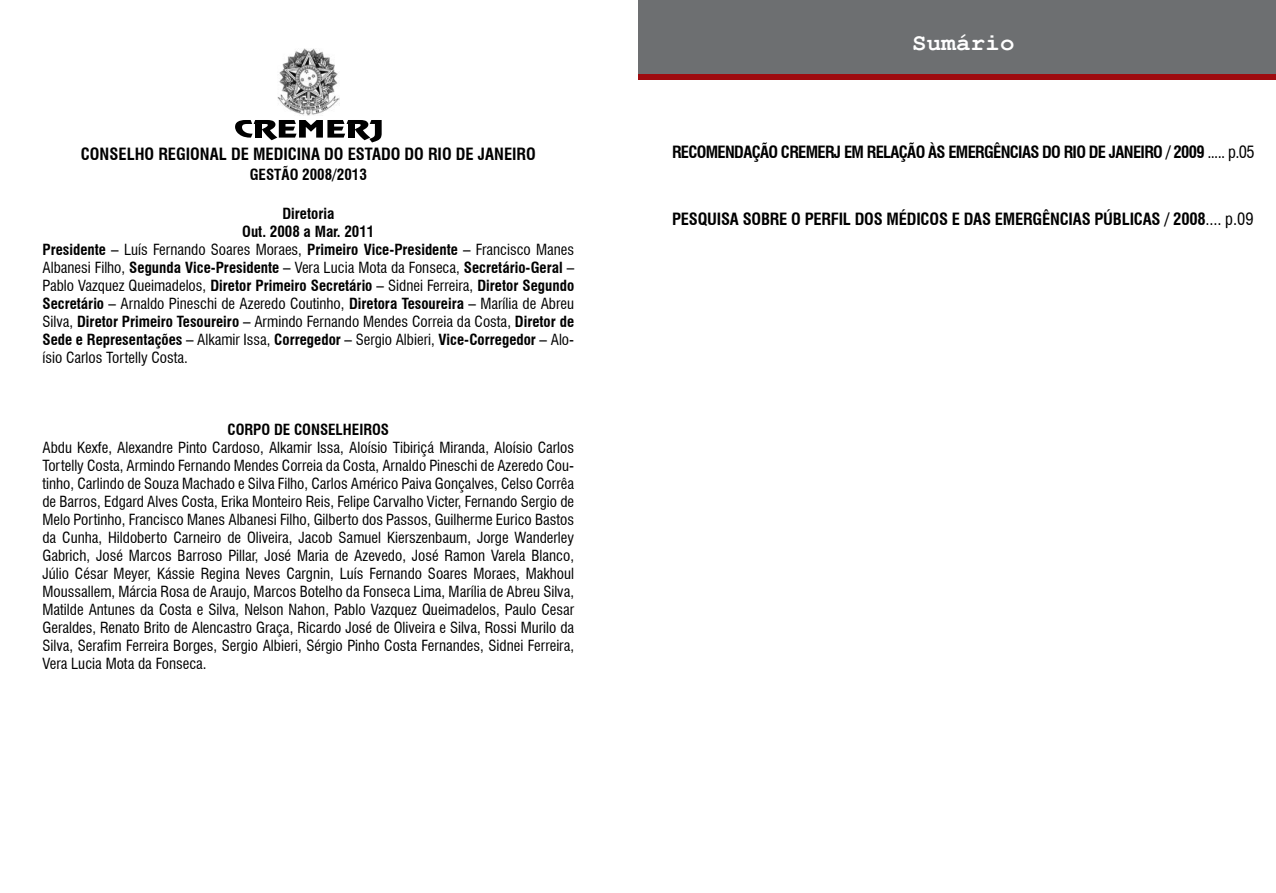
<style>
.page{position:relative;width:1276px;height:893px;background:#fff}
.page>*{position:absolute;margin:0;border:0;box-sizing:border-box;transform-origin:0 0}
.t1{font:700 24px "Courier New";letter-spacing:.01em;color:#fff}
.t2{font:700 condensed 16.5px "Swiss 721 BT";letter-spacing:-.01em;color:#000}
.t3{font:700 condensed 16.5px "Swiss 721 BT";letter-spacing:-.04em;color:#000}
.t4{font:condensed 15px/18px "Swiss 721 BT";color:#000;text-align:justify}
.t5{font:700 condensed 15px "Swiss 721 BT";color:#000}
.s1{font-weight:700}
.s2{font-weight:400}
</style>
<div class="page">
<div style="left:638px;top:0;width:638px;height:78px;background:#6d6f71"></div>
<div style="left:638px;top:74px;width:638px;height:6px;background:#9e0b0f"></div>
<img style="left:277px;top:48px;width:62px;height:68px">
<svg style="left:235px;top:120px;width:147px;height:22px"></svg>
<p class="t2" style="left:81px;top:144px;width:456px">CONSELHO REGIONAL DE MEDICINA DO ESTADO DO RIO DE JANEIRO</p>
<p class="t5" style="left:250px;top:165px;width:119px">GESTÃO 2008/2013</p>
<p class="t5" style="left:282px;top:204px;width:53px">Diretoria</p>
<p class="t5" style="left:242px;top:222px;width:134px">Out. 2008 a Mar. 2011</p>
<p class="t4" style="left:43px;top:240px;width:533px"><span class="s1">Presidente</span> – Luís Fernando Soares Moraes, <span class="s1">Primeiro Vice-Presidente</span> – Francisco Manes</p>
<p class="t4" style="left:43px;top:258px;width:533px">Albanesi Filho, <span class="s1">Segunda Vice-Presidente</span> – Vera Lucia Mota da Fonseca, <span class="s1">Secretário-Geral</span> –</p>
<p class="t4" style="left:43px;top:276px;width:533px">Pablo Vazquez Queimadelos, <span class="s1">Diretor Primeiro Secretário</span> – Sidnei Ferreira, <span class="s1">Diretor Segundo</span></p>
<p class="t4" style="left:43px;top:294px;width:533px"><span class="s1">Secretário</span> – Arnaldo Pineschi de Azeredo Coutinho, <span class="s1">Diretora Tesoureira</span> – Marília de Abreu</p>
<p class="t4" style="left:43px;top:312px;width:533px">Silva, <span class="s1">Diretor Primeiro Tesoureiro</span> – Armindo Fernando Mendes Correia da Costa, <span class="s1">Diretor de</span></p>
<p class="t5" style="left:43px;top:330px;width:533px">Sede e Representações <span class="s2">– Alkamir Issa,</span> Corregedor <span class="s2">– Sergio Albieri,</span> Vice-Corregedor <span class="s2">– Alo-</span></p>
<p class="t4" style="left:42px;top:348px;width:147px">ísio Carlos Tortelly Costa.</p>
<p class="t5" style="left:228px;top:420px;width:163px">CORPO DE CONSELHEIROS</p>
<p class="t4" style="left:42px;top:438px;width:533px">Abdu Kexfe, Alexandre Pinto Cardoso, Alkamir Issa, Aloísio Tibiriçá Miranda, Aloísio Carlos Tortelly Costa, Armindo Fernando Mendes Correia da Costa, Arnaldo Pineschi de Azeredo Cou&shy;tinho, Carlindo de Souza Machado e Silva Filho, Carlos Américo Paiva Gonçalves, Celso Corrêa de Barros, Edgard Alves Costa, Erika Monteiro Reis, Felipe Carvalho Victer, Fernando Sergio de Melo Portinho, Francisco Manes Albanesi Filho, Gilberto dos Passos, Guilherme Eurico Bastos da Cunha, Hildoberto Carneiro de Oliveira, Jacob Samuel Kierszenbaum, Jorge Wanderley Gabrich, José Marcos Barroso Pillar, José Maria de Azevedo, José Ramon Varela Blanco, Júlio César Meyer, Kássie Regina Neves Cargnin, Luís Fernando Soares Moraes, Makhoul Moussallem, Márcia Rosa de Araujo, Marcos Botelho da Fonseca Lima, Marília de Abreu Silva, Matilde Antunes da Costa e Silva, Nelson Nahon, Pablo Vazquez Queimadelos, Paulo Cesar Geraldes, Renato Brito de Alencastro Graça, Ricardo José de Oliveira e Silva, Rossi Murilo da Silva, Serafim Ferreira Borges, Sergio Albieri, Sérgio Pinho Costa Fernandes, Sidnei Ferreira, Vera Lucia Mota da Fonseca.</p>
<h1 class="t1" style="left:912px;top:28px;width:104px">Sumário</h1>
<p class="t3" style="left:672px;top:142px;width:584px">RECOMENDAÇÃO CREMERJ EM RELAÇÃO ÀS EMERGÊNCIAS DO RIO DE JANEIRO / 2009 <span class="s2">..... p.05</span></p>
<p class="t2" style="left:672px;top:209px;width:583px">PESQUISA SOBRE O PERFIL DOS MÉDICOS E DAS EMERGÊNCIAS PÚBLICAS / 2008<span class="s2">.... p.09</span></p>
</div>
